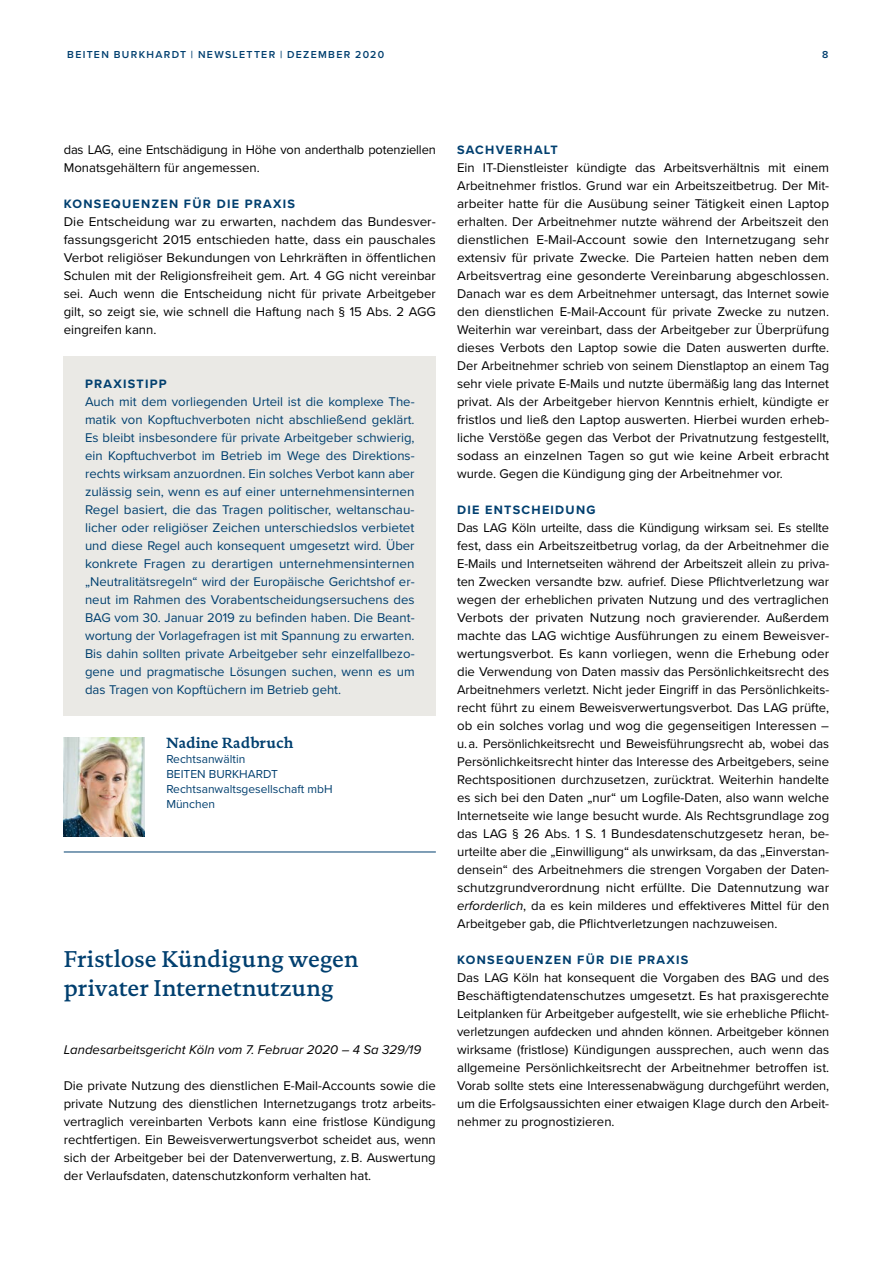
<style>
.page{position:relative;width:893px;height:1263px;background:#fff}
.page>*{position:absolute;margin:0;border:0;box-sizing:border-box;transform-origin:0 0}
.t1{font:500 23.25px/28.5px "DTL Documenta TOT";color:#003f6f}
.t2{font:700 15px "DTL Documenta TOT";color:#003f6f}
.t3{font:13.2px/18px "Proxima Nova";color:#000;text-align:justify}
.t4{font:13.2px/18px "Proxima Nova";color:#003f6f;text-align:justify}
.t5{font:italic 13.2px "Proxima Nova";color:#000}
.t6{font:700 12.6px "Proxima Nova";letter-spacing:.1em;color:#003f6f}
.t7{font:12px/15px "Proxima Nova";color:#003f6f}
.t8{font:600 10.5px "Proxima Nova";letter-spacing:.125em;color:#003f6f}
.s1{font-style:italic}
</style>
<div class="page">
<hr style="left:64px;top:851px;width:372px;height:1px;background:#003f6f">
<div style="left:64px;top:356px;width:372px;height:360px;background:#eae9e5"></div>
<img style="left:64px;top:738px;width:80px;height:99px">
<p class="t8" style="left:67px;top:47px;width:318px">BEITEN BURKHARDT | NEWSLETTER | DEZEMBER 2020</p>
<p class="t8" style="left:822px;top:47px;width:8px">8</p>
<p class="t3" style="left:64px;top:140px;width:374px">das LAG, eine Entschädigung in Höhe von anderthalb potenziellen<br>Monatsgehältern für angemessen.</p>
<p class="t6" style="left:64px;top:194px;width:233px">KONSEQUENZEN FÜR DIE PRAXIS</p>
<p class="t3" style="left:64px;top:212px;width:374px">Die Entscheidung war zu erwarten, nachdem das Bundesver&shy;fassungsgericht 2015 entschieden hatte, dass ein pauschales Verbot religiöser Bekundungen von Lehrkräften in öffentlichen Schulen mit der Religionsfreiheit gem. Art. 4 GG nicht vereinbar sei. Auch wenn die Entscheidung nicht für private Arbeitgeber gilt, so zeigt sie, wie schnell die Haftung nach § 15 Abs. 2 AGG eingreifen kann.</p>
<p class="t6" style="left:85px;top:374px;width:83px">PRAXISTIPP</p>
<p class="t4" style="left:85px;top:392px;width:331px">Auch mit dem vorliegenden Urteil ist die komplexe The&shy;matik von Kopftuchverboten nicht abschließend geklärt.<br>Es bleibt insbesondere für private Arbeitgeber schwierig, ein Kopftuchverbot im Betrieb im Wege des Direktions&shy;rechts wirksam anzuordnen. Ein solches Verbot kann aber zulässig sein, wenn es auf einer unternehmensinternen Regel basiert, die das Tragen politischer, weltanschau&shy;licher oder religiöser Zeichen unterschiedslos verbietet und diese Regel auch konsequent umgesetzt wird. Über konkrete Fragen zu derartigen unternehmensinternen „Neutralitätsregeln“ wird der Europäische Gerichtshof er&shy;neut im Rahmen des Vorabentscheidungsersuchens des BAG vom 30. Januar 2019 zu befinden haben. Die Beant&shy;wortung der Vorlagefragen ist mit Spannung zu erwarten.<br>Bis dahin sollten private Arbeitgeber sehr einzelfallbezo&shy;gene und pragmatische Lösungen suchen, wenn es um das Tragen von Kopftüchern im Betrieb geht.</p>
<p class="t2" style="left:166px;top:733px;width:129px">Nadine Radbruch</p>
<p class="t7" style="left:166px;top:751px;width:168px">Rechtsanwältin<br>BEITEN BURKHARDT<br>Rechtsanwaltsgesellschaft mbH<br>München</p>
<h1 class="t1" style="left:64px;top:945px;width:296px">Fristlose Kündigung wegen privater Internetnutzung</h1>
<p class="t5" style="left:64px;top:1040px;width:359px">Landesarbeitsgericht Köln vom 7. Februar 2020 – 4 Sa 329/19</p>
<p class="t3" style="left:64px;top:1076px;width:374px">Die private Nutzung des dienstlichen E-Mail-Accounts sowie die private Nutzung des dienstlichen Internetzugangs trotz arbeits&shy;vertraglich vereinbarten Verbots kann eine fristlose Kündigung rechtfertigen. Ein Beweisverwertungsverbot scheidet aus, wenn sich der Arbeitgeber bei der Datenverwertung, z. B. Auswertung der Verlaufsdaten, datenschutzkonform verhalten hat.</p>
<p class="t6" style="left:457px;top:140px;width:102px">SACHVERHALT</p>
<p class="t3" style="left:457px;top:158px;width:374px">Ein IT-Dienstleister kündigte das Arbeitsverhältnis mit einem Arbeitnehmer fristlos. Grund war ein Arbeitszeitbetrug. Der Mit&shy;arbeiter hatte für die Ausübung seiner Tätigkeit einen Laptop erhalten. Der Arbeitnehmer nutzte während der Arbeitszeit den dienstlichen E-Mail-Account sowie den Internetzugang sehr extensiv für private Zwecke. Die Parteien hatten neben dem Arbeitsvertrag eine gesonderte Vereinbarung abgeschlossen.<br>Danach war es dem Arbeitnehmer untersagt, das Internet sowie den dienstlichen E-Mail-Account für private Zwecke zu nutzen.<br>Weiterhin war vereinbart, dass der Arbeitgeber zur Überprüfung dieses Verbots den Laptop sowie die Daten auswerten durfte.<br>Der Arbeitnehmer schrieb von seinem Dienstlaptop an einem Tag sehr viele private E-Mails und nutzte übermäßig lang das Internet privat. Als der Arbeitgeber hiervon Kenntnis erhielt, kündigte er fristlos und ließ den Laptop auswerten. Hierbei wurden erheb&shy;liche Verstöße gegen das Verbot der Privatnutzung festgestellt, sodass an einzelnen Tagen so gut wie keine Arbeit erbracht wurde. Gegen die Kündigung ging der Arbeitnehmer vor.</p>
<p class="t6" style="left:457px;top:500px;width:140px">DIE ENTSCHEIDUNG</p>
<p class="t3" style="left:457px;top:518px;width:374px">Das LAG Köln urteilte, dass die Kündigung wirksam sei. Es stellte fest, dass ein Arbeitszeitbetrug vorlag, da der Arbeitnehmer die E-Mails und Internetseiten während der Arbeitszeit allein zu priva&shy;ten Zwecken versandte bzw. aufrief. Diese Pflichtverletzung war wegen der erheblichen privaten Nutzung und des vertraglichen Verbots der privaten Nutzung noch gravierender. Außerdem machte das LAG wichtige Ausführungen zu einem Beweisver&shy;wertungsverbot. Es kann vorliegen, wenn die Erhebung oder die Verwendung von Daten massiv das Persönlichkeitsrecht des Arbeitnehmers verletzt. Nicht jeder Eingriff in das Persönlichkeits&shy;recht führt zu einem Beweisverwertungsverbot. Das LAG prüfte, ob ein solches vorlag und wog die gegenseitigen Interessen – u. a. Persönlichkeitsrecht und Beweisführungsrecht ab, wobei das Persönlichkeitsrecht hinter das Interesse des Arbeitgebers, seine Rechtspositionen durchzusetzen, zurücktrat. Weiterhin handelte es sich bei den Daten „nur“ um Logfile-Daten, also wann welche Internetseite wie lange besucht wurde. Als Rechtsgrundlage zog das LAG § 26 Abs. 1 S. 1 Bundesdatenschutzgesetz heran, be&shy;urteilte aber die „Einwilligung“ als unwirksam, da das „Einverstan&shy;densein“ des Arbeitnehmers die strengen Vorgaben der Daten&shy;schutzgrundverordnung nicht erfüllte. Die Datennutzung war <span class="s1">erforderlich</span>, da es kein milderes und effektiveres Mittel für den Arbeitgeber gab, die Pflichtverletzungen nachzuweisen.</p>
<p class="t6" style="left:457px;top:950px;width:233px">KONSEQUENZEN FÜR DIE PRAXIS</p>
<p class="t3" style="left:457px;top:968px;width:374px">Das LAG Köln hat konsequent die Vorgaben des BAG und des Beschäftigtendatenschutzes umgesetzt. Es hat praxisgerechte Leitplanken für Arbeitgeber aufgestellt, wie sie erhebliche Pflicht&shy;verletzungen aufdecken und ahnden können. Arbeitgeber können wirksame (fristlose) Kündigungen aussprechen, auch wenn das allgemeine Persönlichkeitsrecht der Arbeitnehmer betroffen ist.<br>Vorab sollte stets eine Interessenabwägung durchgeführt werden, um die Erfolgsaussichten einer etwaigen Klage durch den Arbeit&shy;nehmer zu prognostizieren.</p>
</div>
